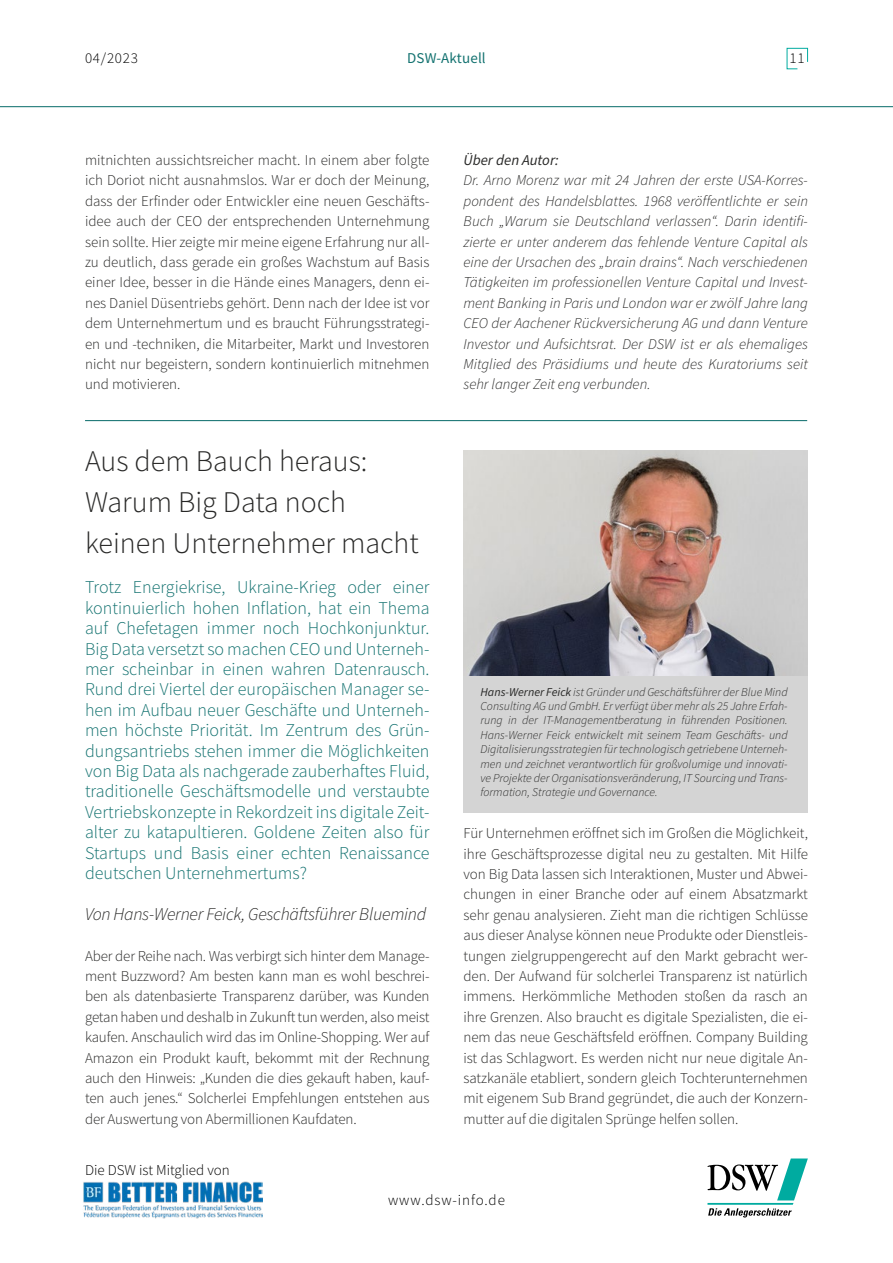
<style>
.page{position:relative;width:893px;height:1263px;background:#fff}
.page>*{position:absolute;margin:0;border:0;box-sizing:border-box;transform-origin:0 0}
.Unterüberschrift_DSW{font:300 30px/40.8px "Source Sans Pro";color:#282827}
.Unterüberschrift_DSW-2{font:300 18px/20.4px "Source Sans Pro";color:#137270;text-align:justify}
.Unterüberschrift_DSW-3{font:italic 300 18px "Source Sans Pro";letter-spacing:-.015em;color:#282827}
.Unterüberschrift_DSW-4{font:300 15px/20.4px "Source Sans Pro";letter-spacing:-.005em;color:#282827;text-align:justify}
.Unterüberschrift_DSW-5{font:italic 300 15px/20.4px "Source Sans Pro";color:#282827;text-align:justify}
.t1{font:300 15px "Source Sans Pro";color:#000}
.t2{font:300 15px "Source Sans Pro";letter-spacing:.06em;color:#000}
.Unterüberschrift_DSW-6{font:italic 15px "Source Sans Pro";color:#282827}
.t3{font:15px "Source Sans Pro";letter-spacing:.01em;color:#137270}
.Fließtext_DSW_Newsle{font:italic 300 12px/14.4px "Source Sans Pro";color:#282827;text-align:justify}
.s1{font-weight:400}
</style>
<div class="page">
<svg style="left:786px;top:48px;width:22px;height:22px"></svg>
<hr style="left:0;top:106px;width:893px;height:1px;background:#076b69">
<svg style="left:707px;top:1158px;width:101px;height:59px"></svg>
<img style="left:83px;top:1182px;width:180px;height:37px">
<div style="left:463px;top:675px;width:345px;height:137px;background:#d4d4d4"></div>
<hr style="left:85px;top:420px;width:722px;height:1px;background:#076b69">
<img style="left:463px;top:451px;width:345px;height:224px">
<p class="t1" style="left:85px;top:49px;width:54px">04/2023</p>
<p class="t3" style="left:407px;top:48px;width:80px">DSW-Aktuell</p>
<p class="t1" style="left:790px;top:49px;width:17px">11</p>
<p class="Unterüberschrift_DSW-4" style="left:85px;top:150px;width:346px">mitnichten aussichtsreicher macht. In einem aber folgte ich Doriot nicht ausnahmslos. War er doch der Meinung, dass der Erfinder oder Entwickler eine neuen Geschäfts&shy;idee auch der CEO der entsprechenden Unternehmung sein sollte. Hier zeigte mir meine eigene Erfahrung nur all&shy;zu deutlich, dass gerade ein großes Wachstum auf Basis einer Idee, besser in die Hände eines Managers, denn ei&shy;nes Daniel Düsentriebs gehört. Denn nach der Idee ist vor dem Unternehmertum und es braucht Führungsstrategi&shy;en und -techniken, die Mitarbeiter, Markt und Investoren nicht nur begeistern, sondern kontinuierlich mitnehmen und motivieren.</p>
<p class="Unterüberschrift_DSW-6" style="left:463px;top:150px;width:97px">Über den Autor:</p>
<p class="Unterüberschrift_DSW-5" style="left:463px;top:170px;width:346px">Dr. Arno Morenz war mit 24 Jahren der erste USA-Korres&shy;pondent des Handelsblattes. 1968 veröffentlichte er sein Buch „Warum sie Deutschland verlassen“. Darin identifi&shy;zierte er unter anderem das fehlende Venture Capital als eine der Ursachen des „brain drains“. Nach verschiedenen Tätigkeiten im professionellen Venture Capital und Invest&shy;ment Banking in Paris und London war er zwölf Jahre lang CEO der Aachener Rückversicherung AG und dann Venture Investor und Aufsichtsrat. Der DSW ist er als ehemaliges Mitglied des Präsidiums und heute des Kuratoriums seit sehr langer Zeit eng verbunden.</p>
<p class="Unterüberschrift_DSW" style="left:85px;top:441px;width:335px">Aus dem Bauch heraus:<br>Warum Big Data noch keinen Unternehmer macht</p>
<p class="Unterüberschrift_DSW-2" style="left:85px;top:577px;width:346px">Trotz Energiekrise, Ukraine-Krieg oder einer kontinuierlich hohen Inflation, hat ein Thema auf Chefetagen immer noch Hochkonjunktur.<br>Big Data versetzt so machen CEO und Unterneh&shy;mer scheinbar in einen wahren Datenrausch.<br>Rund drei Viertel der europäischen Manager se&shy;hen im Aufbau neuer Geschäfte und Unterneh&shy;men höchste Priorität. Im Zentrum des Grün&shy;dungsantriebs stehen immer die Möglichkeiten von Big Data als nachgerade zauberhaftes Fluid, traditionelle Geschäftsmodelle und verstaubte Vertriebskonzepte in Rekordzeit ins digitale Zeit&shy;alter zu katapultieren. Goldene Zeiten also für Startups und Basis einer echten Renaissance deutschen Unternehmertums?</p>
<p class="Unterüberschrift_DSW-3" style="left:85px;top:903px;width:343px">Von Hans-Werner Feick, Geschäftsführer Bluemind</p>
<p class="Unterüberschrift_DSW-4" style="left:85px;top:945px;width:346px">Aber der Reihe nach. Was verbirgt sich hinter dem Manage&shy;ment Buzzword? Am besten kann man es wohl beschrei&shy;ben als datenbasierte Transparenz darüber, was Kunden getan haben und deshalb in Zukunft tun werden, also meist kaufen. Anschaulich wird das im Online-Shopping. Wer auf Amazon ein Produkt kauft, bekommt mit der Rechnung auch den Hinweis: „Kunden die dies gekauft haben, kauf&shy;ten auch jenes.“ Solcherlei Empfehlungen entstehen aus der Auswertung von Abermillionen Kaufdaten.</p>
<p class="t1" style="left:85px;top:1161px;width:146px">Die DSW ist Mitglied von</p>
<p class="Fließtext_DSW_Newsle" style="left:480px;top:684px;width:309px"><span class="s1">Hans-Werner Feick</span> ist Gründer und Geschäftsführer der Blue Mind Consulting AG und GmbH. Er verfügt über mehr als 25 Jahre Erfah&shy;rung in der IT-Managementberatung in führenden Positionen.<br>Hans-Werner Feick entwickelt mit seinem Team Geschäfts- und Digitalisierungsstrategien für technologisch getriebene Unterneh&shy;men und zeichnet verantwortlich für großvolumige und innovati&shy;ve Projekte der Organisationsveränderung, IT Sourcing und Trans&shy;formation, Strategie und Governance.</p>
<p class="Unterüberschrift_DSW-4" style="left:463px;top:823px;width:346px">Für Unternehmen eröffnet sich im Großen die Möglichkeit, ihre Geschäftsprozesse digital neu zu gestalten. Mit Hilfe von Big Data lassen sich Interaktionen, Muster und Abwei&shy;chungen in einer Branche oder auf einem Absatzmarkt sehr genau analysieren. Zieht man die richtigen Schlüsse aus dieser Analyse können neue Produkte oder Dienstleis&shy;tungen zielgruppengerecht auf den Markt gebracht wer&shy;den. Der Aufwand für solcherlei Transparenz ist natürlich immens. Herkömmliche Methoden stoßen da rasch an ihre Grenzen. Also braucht es digitale Spezialisten, die ei&shy;nem das neue Geschäftsfeld eröffnen. Company Building ist das Schlagwort. Es werden nicht nur neue digitale An&shy;satzkanäle etabliert, sondern gleich Tochterunternehmen mit eigenem Sub Brand gegründet, die auch der Konzern&shy;mutter auf die digitalen Sprünge helfen sollen.</p>
<p class="t2" style="left:388px;top:1191px;width:118px">www.dsw-info.de</p>
</div>
